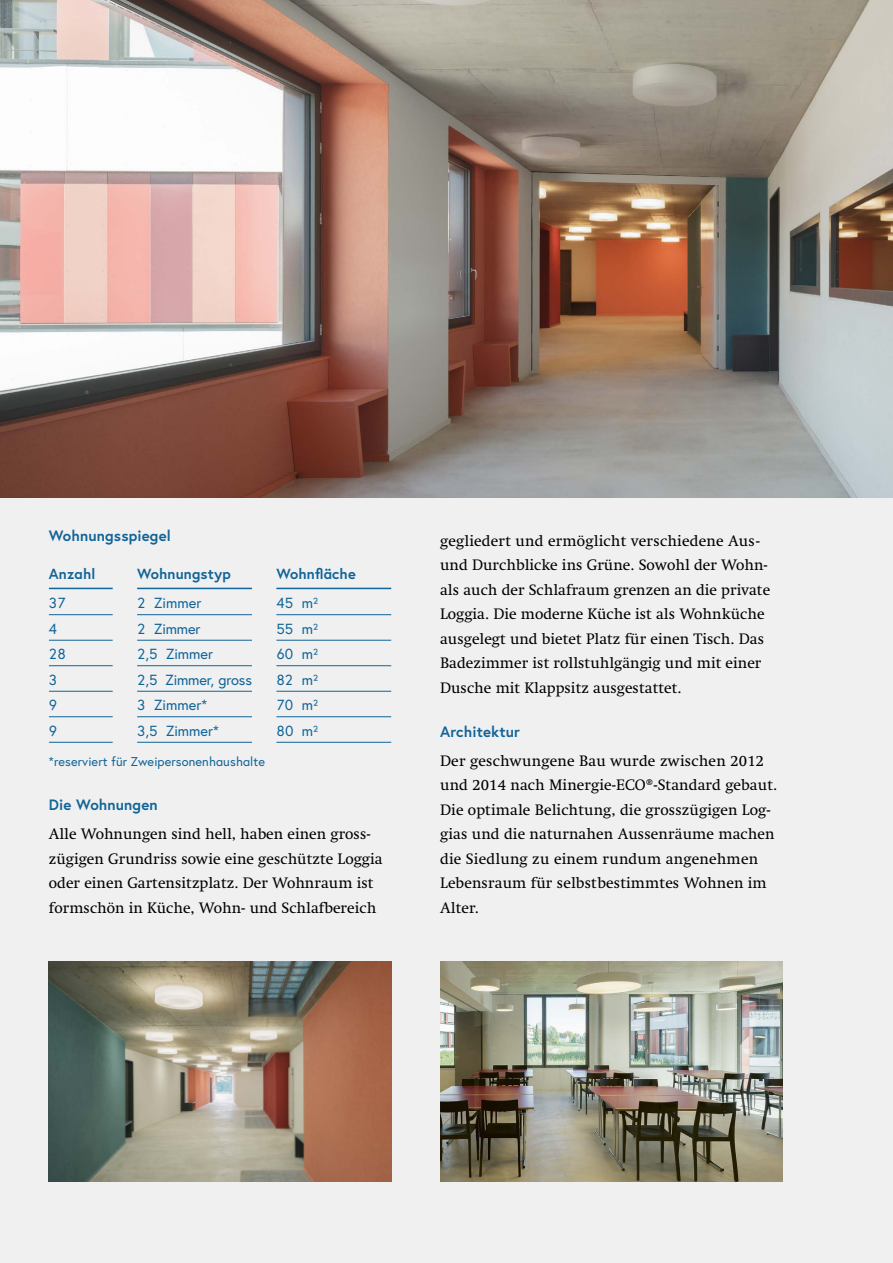
<style>
.page{position:relative;width:893px;height:1263px;background:#f0f0f0}
.page>*{position:absolute;margin:0;border:0;box-sizing:border-box;transform-origin:0 0}
.t1{font:15.45px/24.5px "Swift LT Pro";color:#000}
.t2{font:700 15px "Europa";letter-spacing:.01em;color:#106498}
.t3{font:14.7px "Europa";color:#106498}
.t4{font:700 14.7px "Europa";letter-spacing:.01em;color:#106498}
.t5{font:12.75px "Europa";letter-spacing:.01em;color:#106498}
</style>
<div class="page">
<img style="left:0;top:0;width:893px;height:497px">
<img style="left:440px;top:961px;width:342px;height:220px">
<img style="left:49px;top:961px;width:342px;height:221px">
<hr style="left:49px;top:614px;width:64px;height:1px;background:#106498">
<hr style="left:137px;top:614px;width:115px;height:1px;background:#106498">
<hr style="left:137px;top:640px;width:115px;height:1px;background:#106498">
<hr style="left:276px;top:640px;width:115px;height:1px;background:#106498">
<hr style="left:276px;top:665px;width:115px;height:1px;background:#106498">
<hr style="left:137px;top:691px;width:115px;height:1px;background:#106498">
<hr style="left:276px;top:691px;width:115px;height:1px;background:#106498">
<hr style="left:137px;top:716px;width:115px;height:1px;background:#106498">
<hr style="left:276px;top:716px;width:115px;height:1px;background:#106498">
<hr style="left:137px;top:742px;width:115px;height:1px;background:#106498">
<hr style="left:276px;top:742px;width:115px;height:1px;background:#106498">
<hr style="left:49px;top:588px;width:64px;height:1px;background:#106498">
<hr style="left:137px;top:588px;width:115px;height:1px;background:#106498">
<hr style="left:276px;top:588px;width:115px;height:1px;background:#106498">
<hr style="left:276px;top:614px;width:115px;height:1px;background:#106498">
<hr style="left:49px;top:640px;width:64px;height:1px;background:#106498">
<hr style="left:49px;top:665px;width:64px;height:1px;background:#106498">
<hr style="left:49px;top:691px;width:64px;height:1px;background:#106498">
<hr style="left:49px;top:716px;width:64px;height:1px;background:#106498">
<hr style="left:49px;top:742px;width:64px;height:1px;background:#106498">
<hr style="left:137px;top:665px;width:115px;height:1px;background:#106498">
<p class="t2" style="left:49px;top:526px;width:123px">Wohnungsspiegel</p>
<p class="t4" style="left:49px;top:563px;width:48px">Anzahl</p>
<p class="t4" style="left:137px;top:563px;width:95px">Wohnungstyp</p>
<p class="t4" style="left:276px;top:563px;width:81px">Wohnfläche</p>
<p class="t3" style="left:49px;top:593px;width:18px">37</p>
<p class="t3" style="left:137px;top:593px;width:66px">2 Zimmer</p>
<p class="t3" style="left:276px;top:593px;width:43px">45 m2</p>
<p class="t3" style="left:49px;top:619px;width:10px">4</p>
<p class="t3" style="left:137px;top:619px;width:65px">2 Zimmer</p>
<p class="t3" style="left:276px;top:619px;width:43px">55 m2</p>
<p class="t3" style="left:49px;top:645px;width:18px">28</p>
<p class="t3" style="left:137px;top:645px;width:77px">2,5 Zimmer</p>
<p class="t3" style="left:276px;top:645px;width:43px">60 m2</p>
<p class="t3" style="left:49px;top:670px;width:10px">3</p>
<p class="t3" style="left:137px;top:670px;width:116px">2,5 Zimmer, gross</p>
<p class="t3" style="left:276px;top:670px;width:43px">82 m2</p>
<p class="t3" style="left:49px;top:696px;width:10px">9</p>
<p class="t3" style="left:137px;top:696px;width:71px">3 Zimmer*</p>
<p class="t3" style="left:276px;top:696px;width:43px">70 m2</p>
<p class="t3" style="left:49px;top:721px;width:10px">9</p>
<p class="t3" style="left:137px;top:721px;width:83px">3,5 Zimmer*</p>
<p class="t3" style="left:276px;top:721px;width:43px">80 m2</p>
<p class="t5" style="left:49px;top:753px;width:218px">*reserviert für Zweipersonenhaushalte</p>
<p class="t2" style="left:49px;top:795px;width:110px">Die Wohnungen</p>
<p class="t1" style="left:49px;top:822px;width:335px">Alle Wohnungen sind hell, haben einen gross&shy;zügigen Grundriss sowie eine geschützte Loggia oder einen Gartensitzplatz. Der Wohnraum ist formschön in Küche, Wohn- und Schlafbereich</p>
<p class="t1" style="left:440px;top:528px;width:332px">gegliedert und ermöglicht verschiedene Aus&shy;und Durchblicke ins Grüne. Sowohl der Wohn&shy;als auch der Schlafraum grenzen an die private Loggia. Die moderne Küche ist als Wohnküche ausgelegt und bietet Platz für einen Tisch. Das Badezimmer ist rollstuhlgängig und mit einer Dusche mit Klappsitz ausgestattet.</p>
<p class="t2" style="left:440px;top:721px;width:81px">Architektur</p>
<p class="t1" style="left:440px;top:748px;width:339px">Der geschwungene Bau wurde zwischen 2012 und 2014 nach Minergie-ECO®-Standard gebaut.<br>Die optimale Belichtung, die grosszügigen Log&shy;gias und die naturnahen Aussenräume machen die Siedlung zu einem rundum angenehmen Lebensraum für selbstbestimmtes Wohnen im Alter.</p>
</div>
